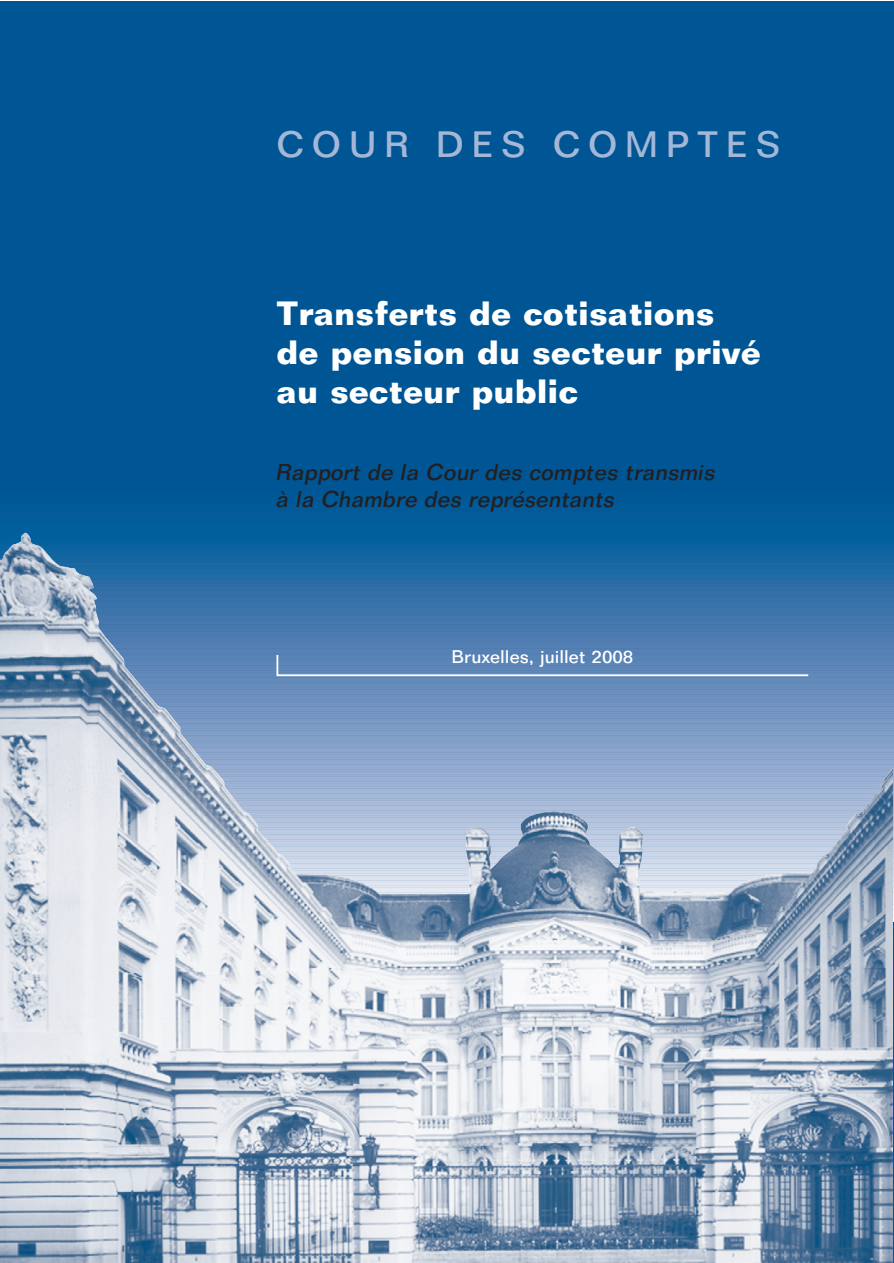
<style>
.page{position:relative;width:894px;height:1263px;background:#fff}
.page>*{position:absolute;margin:0;border:0;box-sizing:border-box;transform-origin:0 0}
.t1{font:500 36px "Folio BT";letter-spacing:.21em;color:#a4b7d6}
.t2{font:500 33px/39px "Folio BT";color:#fff}
.t3{font:italic 500 22.5px/27px "Folio BT";color:#231f20}
.t4{font:500 18px "Folio BT";color:#fff}
</style>
<div class="page">
<div style="left:0;top:2px;width:893px;height:1261px;background:#005594"></div>
<hr style="left:0;top:501px;width:893px;height:3px;background:#005998">
<hr style="left:0;top:504px;width:893px;height:4px;background:#005a98">
<hr style="left:0;top:508px;width:893px;height:3px;background:#005b99">
<hr style="left:0;top:511px;width:893px;height:3px;background:#055b99">
<hr style="left:0;top:513px;width:893px;height:3px;background:#045c99">
<hr style="left:0;top:516px;width:893px;height:4px;background:#045d9a">
<hr style="left:0;top:520px;width:893px;height:3px;background:#035d9b">
<hr style="left:0;top:523px;width:893px;height:3px;background:#025e9c">
<hr style="left:0;top:525px;width:893px;height:3px;background:#025e9c">
<hr style="left:0;top:528px;width:893px;height:3px;background:#005f9c">
<hr style="left:0;top:530px;width:893px;height:3px;background:#005f9c">
<hr style="left:0;top:921px;width:893px;height:1px;background:#fff">
<img style="left:0;top:532px;width:892px;height:731px">
<svg style="left:275px;top:653px;width:535px;height:24px"></svg>
<p class="t1" style="left:276px;top:131px;width:505px">COUR DES COMPTES</p>
<p class="t2" style="left:276px;top:298px;width:486px">Transferts de cotisations de pension du secteur privé au secteur public</p>
<p class="t3" style="left:276px;top:461px;width:440px">Rapport de la Cour des comptes transmis à la Chambre des représentants</p>
<p class="t4" style="left:451px;top:650px;width:183px">Bruxelles, juillet 2008</p>
</div>
